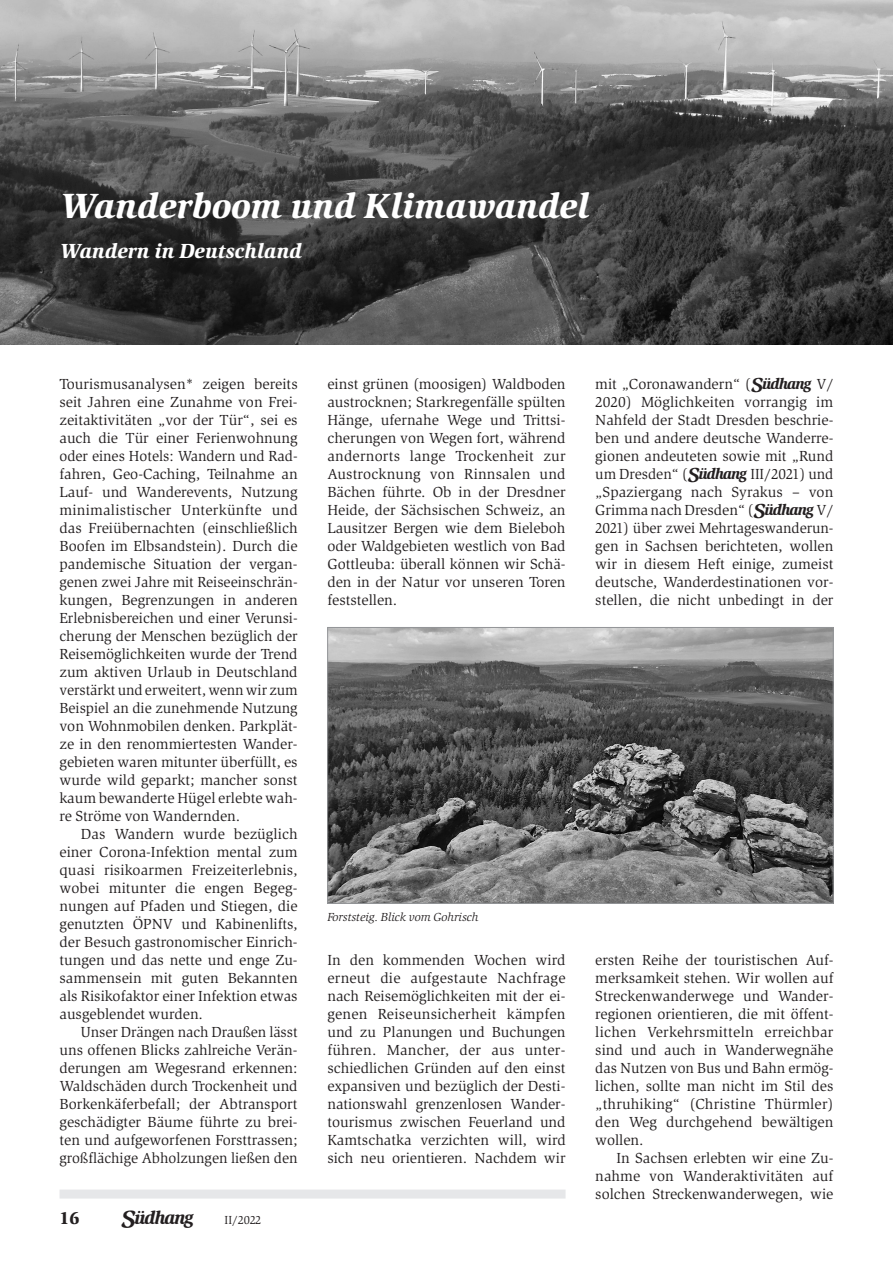
<style>
.page{position:relative;width:893px;height:1263px;background:#fff}
.page>*{position:absolute;margin:0;border:0;box-sizing:border-box;transform-origin:0 0}
.t1{font:italic 900 36px "Slimbach";color:#fff}
.t2{font:italic 900 21px "Slimbach";color:#fff}
.t3{font:900 18px "Slimbach";color:#231f20}
.t4{font:18px "Hillez Logozv 07";color:#231f20}
.t5{font:15px/18px "Slimbach";color:#231f20;text-align:justify}
.t6{font:italic 12px "Slimbach";color:#231f20}
.t7{font:12px "Slimbach";letter-spacing:-.02em;color:#231f20}
.s1{font-family:"Hillez Logozv 07"}
</style>
<div class="page">
<div style="left:60px;top:1189px;width:506px;height:9px;background:#e6e7e9"></div>
<img style="left:0;top:0;width:893px;height:344px">
<img style="left:329px;top:629px;width:502px;height:273px">
<div style="left:327px;top:627px;width:506px;height:277px;border:1px solid #939598"></div>
<h1 class="t1" style="left:60px;top:185px;width:532px">Wanderboom und Klimawandel</h1>
<h2 class="t2" style="left:60px;top:239px;width:244px">Wandern in Deutschland</h2>
<p class="t5" style="left:60px;top:375px;width:240px">Tourismusanalysen* zeigen bereits seit Jahren eine Zunahme von Frei&shy;zeitaktivitäten „vor der Tür“, sei es auch die Tür einer Ferienwohnung oder eines Hotels: Wandern und Rad&shy;fahren, Geo-Caching, Teilnahme an Lauf- und Wanderevents, Nutzung minimalistischer Unterkünfte und das Freiübernachten (einschließlich Boofen im Elbsandstein). Durch die pandemische Situation der vergan&shy;genen zwei Jahre mit Reiseeinschrän&shy;kungen, Begrenzungen in anderen Erlebnisbereichen und einer Verunsi&shy;cherung der Menschen bezüglich der Reisemöglichkeiten wurde der Trend zum aktiven Urlaub in Deutschland verstärkt und erweitert, wenn wir zum Beispiel an die zunehmende Nutzung von Wohnmobilen denken. Parkplät&shy;ze in den renommiertesten Wander&shy;gebieten waren mitunter überfüllt, es wurde wild geparkt; mancher sonst kaum bewanderte Hügel erlebte wah&shy;re Ströme von Wandernden.</p>
<p class="t5" style="left:60px;top:825px;width:240px;text-indent:21px">Das Wandern wurde bezüglich einer Corona-Infektion mental zum quasi risikoarmen Freizeiterlebnis, wobei mitunter die engen Begeg&shy;nungen auf Pfaden und Stiegen, die genutzten ÖPNV und Kabinenlifts, der Besuch gastronomischer Einrich&shy;tungen und das nette und enge Zu&shy;sammensein mit guten Bekannten als Risikofaktor einer Infektion etwas ausgeblendet wurden.</p>
<p class="t5" style="left:60px;top:1023px;width:240px;text-indent:21px">Unser Drängen nach Draußen lässt uns offenen Blicks zahlreiche Verän&shy;derungen am Wegesrand erkennen:<br>Waldschäden durch Trockenheit und Borkenkäferbefall; der Abtransport geschädigter Bäume führte zu brei&shy;ten und aufgeworfenen Forsttrassen; großflächige Abholzungen ließen den</p>
<p class="t3" style="left:60px;top:1207px;width:21px">16</p>
<p class="t4" style="left:121px;top:1209px;width:75px">ü</p>
<p class="t7" style="left:225px;top:1213px;width:38px">II/2022</p>
<p class="t5" style="left:327px;top:375px;width:240px">einst grünen (moosigen) Waldboden austrocknen; Starkregenfälle spülten Hänge, ufernahe Wege und Trittsi&shy;cherungen von Wegen fort, während andernorts lange Trockenheit zur Austrocknung von Rinnsalen und Bächen führte. Ob in der Dresdner Heide, der Sächsischen Schweiz, an Lausitzer Bergen wie dem Bieleboh oder Waldgebieten westlich von Bad Gottleuba: überall können wir Schä&shy;den in der Natur vor unseren Toren feststellen.</p>
<p class="t6" style="left:327px;top:910px;width:153px">Forststeig. Blick vom Gohrisch</p>
<p class="t5" style="left:327px;top:951px;width:240px">In den kommenden Wochen wird erneut die aufgestaute Nachfrage nach Reisemöglichkeiten mit der ei&shy;genen Reiseunsicherheit kämpfen und zu Planungen und Buchungen führen. Mancher, der aus unter&shy;schiedlichen Gründen auf den einst expansiven und bezüglich der Desti&shy;nationswahl grenzenlosen Wander&shy;tourismus zwischen Feuerland und Kamtschatka verzichten will, wird sich neu orientieren. Nachdem wir</p>
<p class="t5" style="left:595px;top:375px;width:240px">mit „Coronawandern“ (<span class="s1">ü</span> V/ 2020) Möglichkeiten vorrangig im Nahfeld der Stadt Dresden beschrie&shy;ben und andere deutsche Wanderre&shy;gionen andeuteten sowie mit „Rund um Dresden“ (<span class="s1">ü</span> III/2021) und „Spaziergang nach Syrakus – von Grimma nach Dresden“ (<span class="s1">ü</span> V/ 2021) über zwei Mehrtageswanderun&shy;gen in Sachsen berichteten, wollen wir in diesem Heft einige, zumeist deutsche, Wanderdestinationen vor&shy;stellen, die nicht unbedingt in der</p>
<p class="t5" style="left:595px;top:951px;width:240px">ersten Reihe der touristischen Auf&shy;merksamkeit stehen. Wir wollen auf Streckenwanderwege und Wander&shy;regionen orientieren, die mit öffent&shy;lichen Verkehrsmitteln erreichbar sind und auch in Wanderwegnähe das Nutzen von Bus und Bahn ermög&shy;lichen, sollte man nicht im Stil des „thruhiking“ (Christine Thürmler) den Weg durchgehend bewältigen wollen.</p>
<p class="t5" style="left:595px;top:1149px;width:240px;text-indent:21px">In Sachsen erlebten wir eine Zu&shy;nahme von Wanderaktivitäten auf solchen Streckenwanderwegen, wie</p>
</div>
